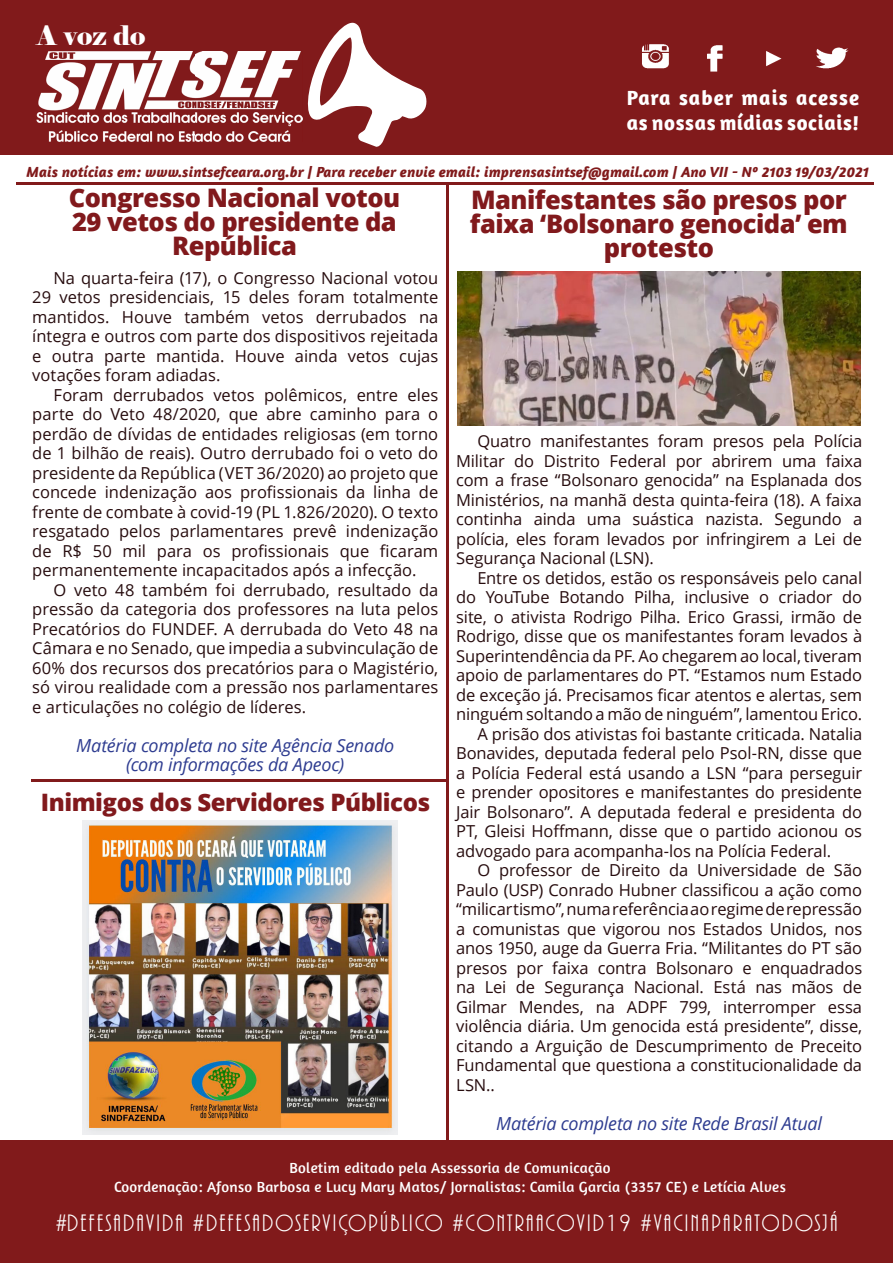
<style>
.page{position:relative;width:893px;height:1263px;background:#fff}
.page>*{position:absolute;margin:0;border:0;box-sizing:border-box;transform-origin:0 0}
.t1{font:26.85px "Elephant";color:#fff}
.t2{font:800 25.5px/24px "Open Sans";letter-spacing:-.02em;color:#81191c;text-align:center}
.t3{font:24.6px "ARBONNIE";letter-spacing:.09em;color:#fff}
.t4{font:800 24px "Open Sans";letter-spacing:-.02em;color:#81191c}
.t5{font:700 21px/25.2px "Amaranth";letter-spacing:.03em;color:#fff}
.t6{font:italic 18px/19.5px "Open Sans";letter-spacing:-.015em;color:#2e3c90;text-align:center}
.t7{font:16.5px/19.5px "Open Sans";letter-spacing:-.01em;color:#270c0e;text-align:justify}
.t8{font:15px/19.5px "Amaranth";letter-spacing:.02em;color:#fff;text-align:center}
.t9{font:italic 700 15px "Amaranth";letter-spacing:.01em;color:#811a1b}
</style>
<div class="page">
<div style="left:0;top:0;width:893px;height:154px;background:#811a1b"></div>
<svg style="left:307px;top:22px;width:120px;height:125px"></svg>
<div style="left:0;top:1140px;width:893px;height:123px;background:#811a1b"></div>
<img style="left:37px;top:51px;width:265px;height:90px">
<hr style="left:31px;top:779px;width:415px;height:2px;background:#811a1b">
<hr style="left:16px;top:182px;width:858px;height:2px;background:#811a1b">
<hr style="left:446px;top:183px;width:3px;height:957px;background:#811a1b">
<img style="left:642px;top:44px;width:27px;height:25px">
<img style="left:707px;top:45px;width:16px;height:27px">
<img style="left:766px;top:51px;width:16px;height:16px">
<img style="left:816px;top:47px;width:33px;height:22px">
<img style="left:457px;top:271px;width:404px;height:154px">
<img style="left:82px;top:820px;width:315px;height:315px">
<h1 class="t1" style="left:37px;top:18px;width:110px">A voz do</h1>
<p class="t5" style="left:627px;top:84px;width:234px">Para saber mais acesse as nossas mídias sociais!</p>
<p class="t9" style="left:26px;top:163px;width:844px">Mais notícias em: www.sintsefceara.org.br | Para receber envie email: imprensasintsef@gmail.com | Ano VII - Nº 2103 19/03/2021</p>
<h2 class="t2" style="left:69px;top:184px;width:333px">Congresso Nacional votou<br>29 vetos do presidente da<br>República</h2>
<h2 class="t2" style="left:470px;top:187px;width:379px">Manifestantes são presos por faixa ‘Bolsonaro genocida’ em protesto</h2>
<p class="t7" style="left:32px;top:268px;width:408px;text-indent:21px">Na quarta-feira (17), o Congresso Nacional votou 29 vetos presidenciais, 15 deles foram totalmente mantidos. Houve também vetos derrubados na íntegra e outros com parte dos dispositivos rejeitada e outra parte mantida. Houve ainda vetos cujas votações foram adiadas.</p>
<p class="t7" style="left:32px;top:385px;width:407px;text-indent:21px">Foram derrubados vetos polêmicos, entre eles parte do Veto 48/2020, que abre caminho para o perdão de dívidas de entidades religiosas (em torno de 1 bilhão de reais). Outro derrubado foi o veto do presidente da República (VET 36/2020) ao projeto que concede indenização aos profissionais da linha de frente de combate à covid-19 (PL 1.826/2020). O texto resgatado pelos parlamentares prevê indenização de R$ 50 mil para os profissionais que ficaram permanentemente incapacitados após a infecção.</p>
<p class="t7" style="left:32px;top:580px;width:407px;text-indent:21px">O veto 48 também foi derrubado, resultado da pressão da categoria dos professores na luta pelos Precatórios do FUNDEF. A derrubada do Veto 48 na Câmara e no Senado, que impedia a subvinculação de 60% dos recursos dos precatórios para o Magistério, só virou realidade com a pressão nos parlamentares e articulações no colégio de líderes.</p>
<p class="t6" style="left:76px;top:735px;width:319px">Matéria completa no site Agência Senado (com informações da Apeoc)</p>
<h3 class="t4" style="left:41px;top:784px;width:391px">Inimigos dos Servidores Públicos</h3>
<p class="t7" style="left:456px;top:431px;width:407px;text-indent:21px">Quatro manifestantes foram presos pela Polícia Militar do Distrito Federal por abrirem uma faixa com a frase “Bolsonaro genocida” na Esplanada dos Ministérios, na manhã desta quinta-feira (18). A faixa continha ainda uma suástica nazista. Segundo a polícia, eles foram levados por infringirem a Lei de Segurança Nacional (LSN).</p>
<p class="t7" style="left:477px;top:567px;width:386px">Entre os detidos, estão os responsáveis pelo canal</p>
<p class="t7" style="left:456px;top:587px;width:407px">do YouTube Botando Pilha, inclusive o criador do</p>
<p class="t7" style="left:456px;top:606px;width:407px">site, o ativista Rodrigo Pilha. Erico Grassi, irmão de</p>
<p class="t7" style="left:456px;top:626px;width:407px">Rodrigo, disse que os manifestantes foram levados à</p>
<p class="t7" style="left:456px;top:645px;width:407px">Superintendência da PF. Ao chegarem ao local, tiveram</p>
<p class="t7" style="left:456px;top:665px;width:407px">apoio de parlamentares do PT. “Estamos num Estado</p>
<p class="t7" style="left:456px;top:685px;width:407px">de exceção já. Precisamos ficar atentos e alertas, sem</p>
<p class="t7" style="left:456px;top:704px;width:407px">ninguém soltando a mão de ninguém”, lamentou Erico.</p>
<p class="t7" style="left:477px;top:724px;width:386px">A prisão dos ativistas foi bastante criticada. Natalia</p>
<p class="t7" style="left:456px;top:743px;width:407px">Bonavides, deputada federal pelo Psol-RN, disse que</p>
<p class="t7" style="left:456px;top:763px;width:407px">a Polícia Federal está usando a LSN “para perseguir</p>
<p class="t7" style="left:456px;top:782px;width:407px">e prender opositores e manifestantes do presidente</p>
<p class="t7" style="left:456px;top:802px;width:407px">Jair Bolsonaro”. A deputada federal e presidenta do</p>
<p class="t7" style="left:456px;top:821px;width:407px">PT, Gleisi Hoffmann, disse que o partido acionou os</p>
<p class="t7" style="left:456px;top:841px;width:376px">advogado para acompanha-los na Polícia Federal.</p>
<p class="t7" style="left:477px;top:860px;width:386px">O professor de Direito da Universidade de São</p>
<p class="t7" style="left:456px;top:880px;width:407px">Paulo (USP) Conrado Hubner classificou a ação como</p>
<p class="t7" style="left:456px;top:899px;width:407px">“milicartismo”, numa referência ao regime de repressão</p>
<p class="t7" style="left:456px;top:919px;width:407px">a comunistas que vigorou nos Estados Unidos, nos</p>
<p class="t7" style="left:456px;top:938px;width:407px">anos 1950, auge da Guerra Fria. “Militantes do PT são</p>
<p class="t7" style="left:456px;top:958px;width:407px">presos por faixa contra Bolsonaro e enquadrados</p>
<p class="t7" style="left:456px;top:977px;width:407px">na Lei de Segurança Nacional. Está nas mãos de</p>
<p class="t7" style="left:456px;top:997px;width:407px">Gilmar Mendes, na ADPF 799, interromper essa</p>
<p class="t7" style="left:456px;top:1016px;width:407px">violência diária. Um genocida está presidente”, disse,</p>
<p class="t7" style="left:456px;top:1036px;width:407px">citando a Arguição de Descumprimento de Preceito</p>
<p class="t7" style="left:456px;top:1055px;width:407px">Fundamental que questiona a constitucionalidade da</p>
<p class="t7" style="left:456px;top:1075px;width:40px">LSN..</p>
<p class="t6" style="left:496px;top:1113px;width:327px">Matéria completa no site Rede Brasil Atual</p>
<p class="t8" style="left:114px;top:1158px;width:673px">Boletim editado pela Assessoria de Comunicação<br>Coordenação: Afonso Barbosa e Lucy Mary Matos/ Jornalistas: Camila Garcia (3357 CE) e Letícia Alves</p>
<h3 class="t3" style="left:56px;top:1210px;width:783px">#DEFESADAVIDA #DEFESADOSERVIÇOPÚBLICO #CONTRAACOVID19 #VACINAPARATODOSJÁ</h3>
</div>
